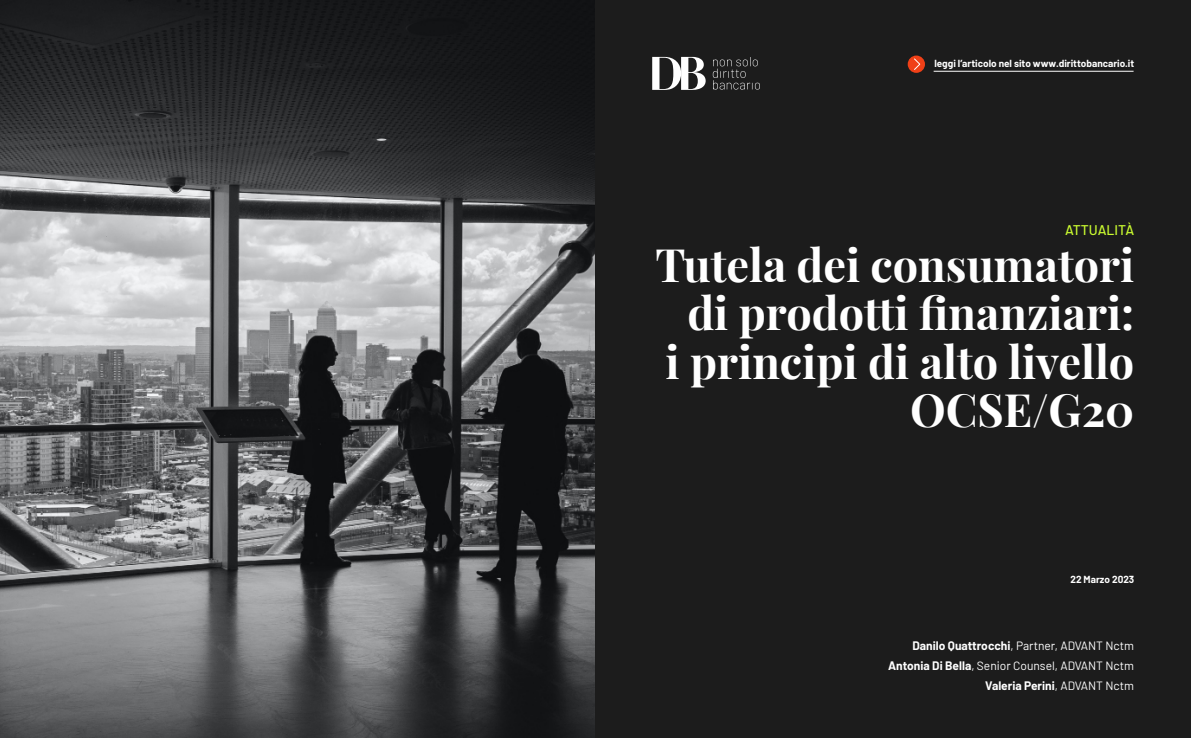
<style>
.page{position:relative;width:1191px;height:738px;background:#fff}
.page>*{position:absolute;margin:0;border:0;box-sizing:border-box;transform-origin:0 0}
.t1{font:700 45px/48px "Playfair Display";color:#fff;text-align:right}
.t2{font:500 14px "Barlow";color:#c9fa30}
.t3{font:12px/20px "Barlow";color:#fff;text-align:right}
.t4{font:700 10px "Barlow";color:#fff}
.s1{font-weight:700}
</style>
<div class="page">
<img style="left:0;top:0;width:595px;height:737px">
<div style="left:595px;top:0;width:596px;height:737px;background:#1c1c1c"></div>
<hr style="left:933px;top:71px;width:200px;height:1px;background:#fff">
<svg style="left:907px;top:55px;width:18px;height:18px"></svg>
<svg style="left:913px;top:58px;width:7px;height:12px"></svg>
<svg style="left:713px;top:57px;width:47px;height:32px"></svg>
<svg style="left:652px;top:57px;width:53px;height:33px"></svg>
<p class="t4" style="left:934px;top:56px;width:201px">leggi l’articolo nel sito www.dirittobancario.it</p>
<p class="t2" style="left:1065px;top:220px;width:71px">ATTUALITÀ</p>
<h1 class="t1" style="left:655px;top:237px;width:480px">Tutela dei consumatori di prodotti finanziari:<br>i principi di alto livello<br>OCSE/G20</h1>
<p class="t4" style="left:1070px;top:571px;width:65px">22 Marzo 2023</p>
<p class="t3" style="left:888px;top:634px;width:247px"><span class="s1">Danilo Quattrocchi</span>, Partner, ADVANT Nctm<br><span class="s1">Antonia Di Bella</span>, Senior Counsel, ADVANT Nctm<br><span class="s1">Valeria Perini</span>, ADVANT Nctm</p>
</div>
